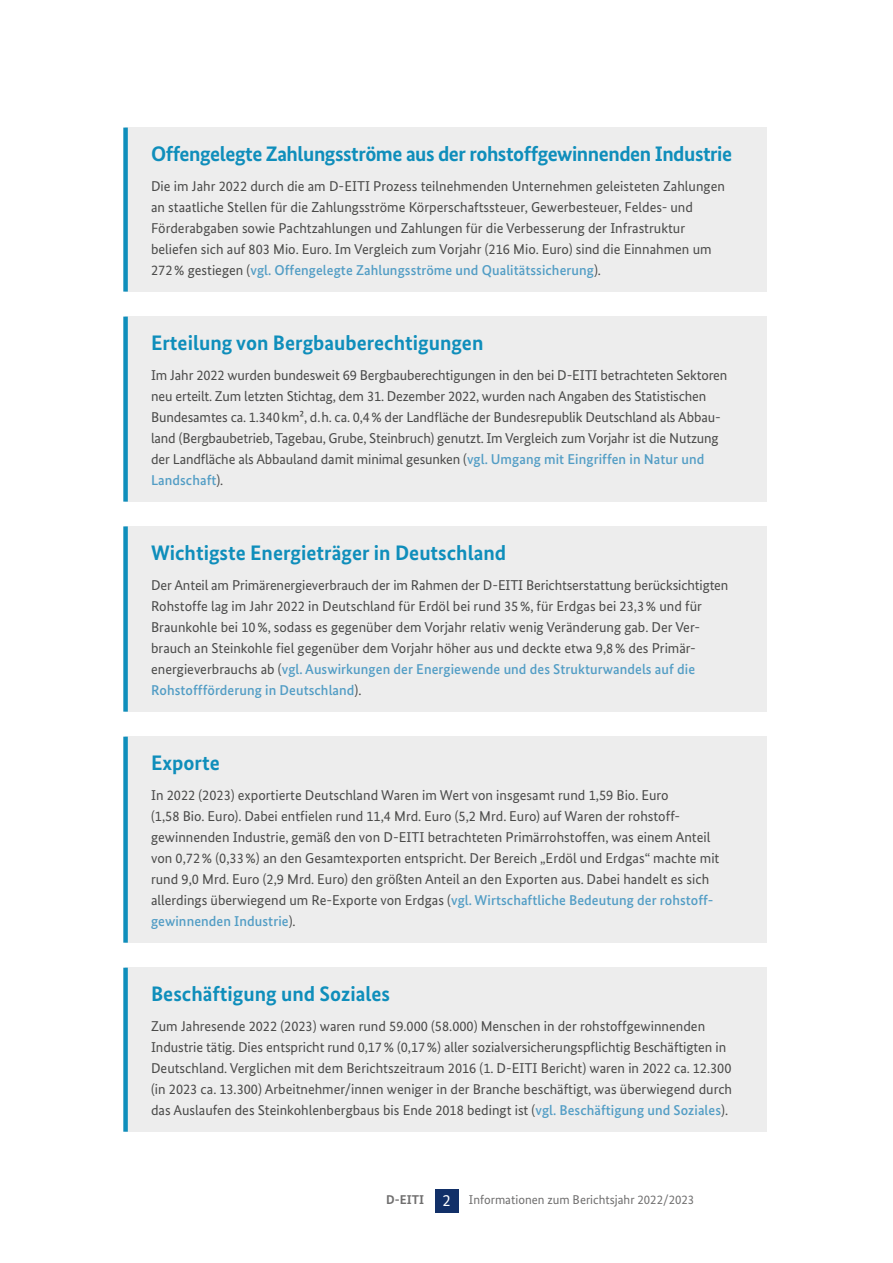
<style>
.page{position:relative;width:893px;height:1263px;background:#fff}
.page>*{position:absolute;margin:0;border:0;box-sizing:border-box;transform-origin:0 0}
.t1{font:700 21px "Bundes Sans";color:#0f8ebb}
.t2{font:700 21px "Bundes Sans";letter-spacing:-.02em;color:#0f8ebb}
.t3{font:14.25px/21px "Bundes Sans";color:#4a4a49}
.t4{font:12.75px "Bundes Sans";color:#706f6f}
.s1{font-weight:500;color:#529dc5}
.s2{font-weight:700}
.s3{font-size:16.5px;color:#fff}
</style>
<div class="page">
<div style="left:435px;top:1189px;width:24px;height:24px;background:#123068"></div>
<div style="left:126px;top:526px;width:641px;height:186px;background:#ededed"></div>
<div style="left:123px;top:526px;width:5px;height:186px;background:#0f8ebb"></div>
<div style="left:126px;top:737px;width:641px;height:206px;background:#ededed"></div>
<div style="left:123px;top:737px;width:5px;height:206px;background:#0f8ebb"></div>
<div style="left:126px;top:968px;width:641px;height:164px;background:#ededed"></div>
<div style="left:123px;top:968px;width:5px;height:164px;background:#0f8ebb"></div>
<div style="left:126px;top:317px;width:641px;height:185px;background:#ededed"></div>
<div style="left:123px;top:317px;width:5px;height:185px;background:#0f8ebb"></div>
<div style="left:126px;top:128px;width:641px;height:164px;background:#ededed"></div>
<div style="left:123px;top:128px;width:5px;height:164px;background:#0f8ebb"></div>
<h1 class="t2" style="left:151px;top:141px;width:583px">Offengelegte Zahlungsströme aus der rohstoffgewinnenden Industrie</h1>
<p class="t3" style="left:151px;top:175px;width:575px">Die im Jahr 2022 durch die am D-EITI Prozess teilnehmenden Unternehmen geleisteten Zahlungen an staatliche Stellen für die Zahlungsströme Körperschaftssteuer, Gewerbesteuer, Feldes- und Förderabgaben sowie Pachtzahlungen und Zahlungen für die Verbesserung der Infrastruktur beliefen sich auf 803 Mio. Euro. Im Vergleich zum Vorjahr (216 Mio. Euro) sind die Einnahmen um 272% gestiegen (<span class="s1">vgl. Offengelegte Zahlungsströme und Qualitätssicherung</span>).</p>
<h1 class="t1" style="left:151px;top:330px;width:334px">Erteilung von Bergbauberechtigungen</h1>
<p class="t3" style="left:151px;top:364px;width:578px">Im Jahr 2022 wurden bundesweit 69 Bergbauberechtigungen in den bei D-EITI betrachteten Sektoren neu erteilt. Zum letzten Stichtag, dem 31. Dezember 2022, wurden nach Angaben des Statistischen Bundesamtes ca. 1.340km², d.h. ca. 0,4% der Landfläche der Bundesrepublik Deutschland als Abbau&shy;land (Bergbaubetrieb, Tagebau, Grube, Steinbruch) genutzt. Im Vergleich zum Vorjahr ist die Nutzung der Landfläche als Abbauland damit minimal gesunken (<span class="s1">vgl. Umgang mit Eingriffen in Natur und Landschaft</span>).</p>
<h1 class="t1" style="left:151px;top:540px;width:357px">Wichtigste Energieträger in Deutschland</h1>
<p class="t3" style="left:151px;top:574px;width:579px">Der Anteil am Primärenergieverbrauch der im Rahmen der D-EITI Berichtserstattung berücksichtigten Rohstoffe lag im Jahr 2022 in Deutschland für Erdöl bei rund 35%, für Erdgas bei 23,3% und für Braunkohle bei 10%, sodass es gegenüber dem Vorjahr relativ wenig Veränderung gab. Der Ver&shy;brauch an Steinkohle fiel gegenüber dem Vorjahr höher aus und deckte etwa 9,8% des Primär&shy;energieverbrauchs ab (<span class="s1">vgl. Auswirkungen der Energiewende und des Strukturwandels auf die Rohstoffförderung in Deutschland</span>).</p>
<h1 class="t1" style="left:151px;top:750px;width:70px">Exporte</h1>
<p class="t3" style="left:151px;top:784px;width:570px">In 2022 (2023) exportierte Deutschland Waren im Wert von insgesamt rund 1,59 Bio. Euro<br>(1,58 Bio. Euro). Dabei entfielen rund 11,4 Mrd. Euro (5,2 Mrd. Euro) auf Waren der rohstoff&shy;gewinnenden Industrie, gemäß den von D-EITI betrachteten Primärrohstoffen, was einem Anteil von 0,72% (0,33%) an den Gesamtexporten entspricht. Der Bereich „Erdöl und Erdgas“ machte mit rund 9,0 Mrd. Euro (2,9 Mrd. Euro) den größten Anteil an den Exporten aus. Dabei handelt es sich allerdings überwiegend um Re-Exporte von Erdgas (<span class="s1">vgl. Wirtschaftliche Bedeutung der rohstoff&shy;gewinnenden Industrie</span>).</p>
<h1 class="t1" style="left:151px;top:981px;width:241px">Beschäftigung und Soziales</h1>
<p class="t3" style="left:151px;top:1015px;width:583px">Zum Jahresende 2022 (2023) waren rund 59.000 (58.000) Menschen in der rohstoffgewinnenden Industrie tätig. Dies entspricht rund 0,17% (0,17%) aller sozialversicherungspflichtig Beschäftigten in Deutschland. Verglichen mit dem Berichtszeitraum 2016 (1. D-EITI Bericht) waren in 2022 ca. 12.300 (in 2023 ca. 13.300) Arbeitnehmer/innen weniger in der Branche beschäftigt, was überwiegend durch das Auslaufen des Steinkohlenbergbaus bis Ende 2018 bedingt ist (<span class="s1">vgl. Beschäftigung und Soziales</span>).</p>
<p class="t4" style="left:386px;top:1192px;width:310px"><span class="s2">D-EITI</span> <span class="s3">2</span> Informationen zum Berichtsjahr 2022/2023</p>
</div>
